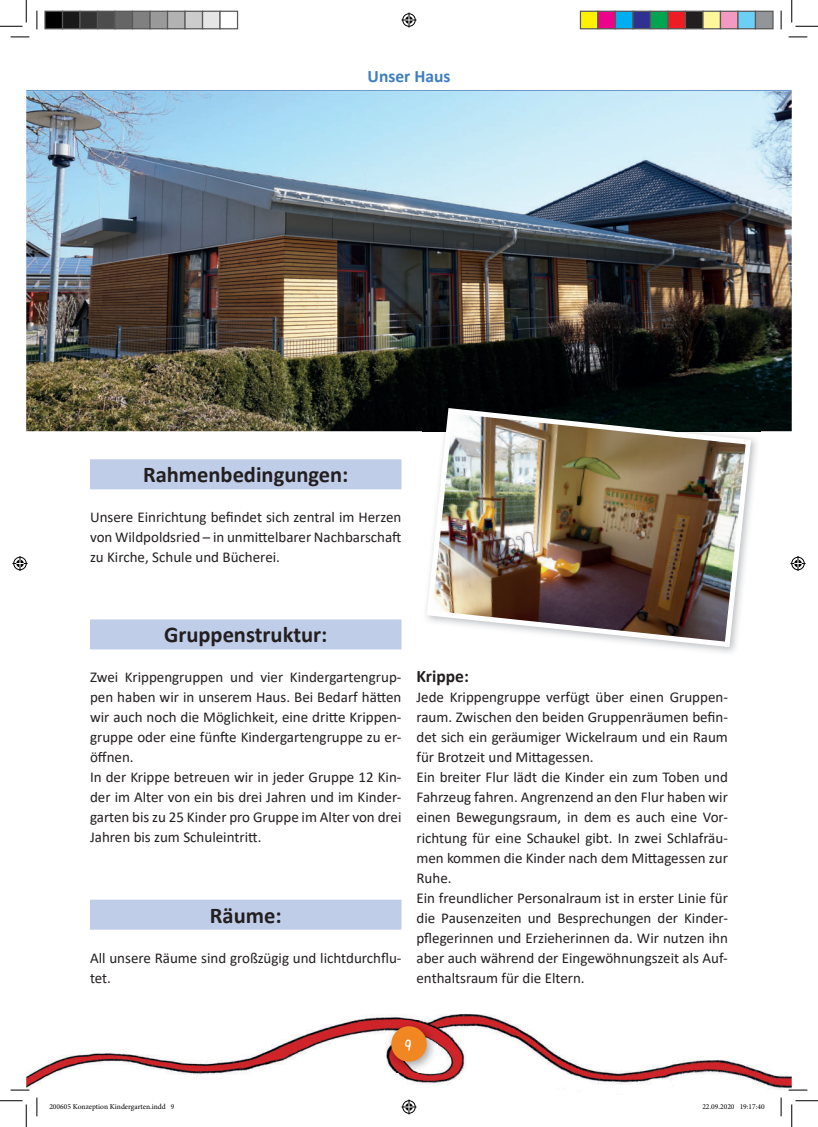
<style>
.page{position:relative;width:818px;height:1127px;background:#fff}
.page>*{position:absolute;margin:0;border:0;box-sizing:border-box;transform-origin:0 0}
.t1{font:700 22.5px "Calibri";color:#231f20}
.t2{font:20px "Kindergarten";color:#fff}
.t3{font:700 17.5px "Calibri";color:#3e7ec1}
.t4{font:700 17.5px "Calibri";color:#231f20}
.t5{font:15px/20px "Calibri";color:#231f20}
.t6{font:7.5px "Minion Pro";color:#000}
</style>
<div class="page">
<hr style="left:26px;top:90px;width:766px;height:1px;background:#3e7ec1">
<img style="left:26px;top:1014px;width:766px;height:77px">
<img style="left:386px;top:1020px;width:51px;height:51px">
<div style="left:391px;top:1025px;width:36px;height:36px;background:#f18722;border-radius:50%"></div>
<img style="left:26px;top:91px;width:766px;height:340px">
<div style="left:90px;top:459px;width:311px;height:30px;background:#c0cde8"></div>
<div style="left:90px;top:619px;width:311px;height:30px;background:#c0cde8"></div>
<div style="left:90px;top:899px;width:311px;height:30px;background:#c0cde8"></div>
<img style="left:422px;top:404px;width:338px;height:249px">
<img style="left:424px;top:405px;width:330px;height:244px">
<svg style="left:11px;top:36px;width:18px;height:2px"></svg>
<svg style="left:788px;top:36px;width:19px;height:2px"></svg>
<svg style="left:11px;top:1088px;width:18px;height:2px"></svg>
<svg style="left:788px;top:1088px;width:19px;height:2px"></svg>
<svg style="left:36px;top:11px;width:2px;height:18px"></svg>
<svg style="left:36px;top:1097px;width:2px;height:18px"></svg>
<svg style="left:780px;top:11px;width:2px;height:18px"></svg>
<svg style="left:780px;top:1097px;width:2px;height:18px"></svg>
<svg style="left:0;top:0;width:27px;height:27px"></svg>
<svg style="left:0;top:1100px;width:27px;height:26px"></svg>
<svg style="left:791px;top:0;width:27px;height:27px"></svg>
<svg style="left:791px;top:1100px;width:27px;height:26px"></svg>
<svg style="left:401px;top:13px;width:15px;height:15px"></svg>
<svg style="left:401px;top:1099px;width:15px;height:15px"></svg>
<svg style="left:13px;top:556px;width:15px;height:15px"></svg>
<svg style="left:790px;top:556px;width:15px;height:15px"></svg>
<div style="left:45px;top:11px;width:18px;height:18px;background:#000"></div>
<div style="left:44px;top:11px;width:19px;height:18px;border:1px solid #595959"></div>
<div style="left:63px;top:11px;width:17px;height:18px;background:#191919"></div>
<div style="left:62px;top:11px;width:19px;height:18px;border:1px solid #595959"></div>
<div style="left:80px;top:11px;width:18px;height:18px;background:#333"></div>
<div style="left:79px;top:11px;width:19px;height:18px;border:1px solid #595959"></div>
<div style="left:98px;top:11px;width:17px;height:18px;background:#4d4d4d"></div>
<div style="left:97px;top:11px;width:19px;height:18px;border:1px solid #595959"></div>
<div style="left:115px;top:11px;width:18px;height:18px;background:#666"></div>
<div style="left:114px;top:11px;width:19px;height:18px;border:1px solid #595959"></div>
<div style="left:133px;top:11px;width:17px;height:18px;background:#808080"></div>
<div style="left:132px;top:11px;width:19px;height:18px;border:1px solid #595959"></div>
<div style="left:150px;top:11px;width:18px;height:18px;background:#999"></div>
<div style="left:149px;top:11px;width:19px;height:18px;border:1px solid #595959"></div>
<div style="left:168px;top:11px;width:17px;height:18px;background:#b2b2b2"></div>
<div style="left:167px;top:11px;width:19px;height:18px;border:1px solid #595959"></div>
<div style="left:185px;top:11px;width:18px;height:18px;background:#ccc"></div>
<div style="left:184px;top:11px;width:19px;height:18px;border:1px solid #595959"></div>
<div style="left:203px;top:11px;width:17px;height:18px;background:#e5e5e5"></div>
<div style="left:202px;top:11px;width:19px;height:18px;border:1px solid #595959"></div>
<div style="left:219px;top:11px;width:19px;height:18px;border:1px solid #595959"></div>
<div style="left:580px;top:11px;width:18px;height:18px;background:#fff101"></div>
<div style="left:580px;top:11px;width:18px;height:18px;border:1px solid #595959"></div>
<div style="left:598px;top:11px;width:17px;height:18px;background:#ed028c"></div>
<div style="left:597px;top:11px;width:19px;height:18px;border:1px solid #595959"></div>
<div style="left:615px;top:11px;width:18px;height:18px;background:#00aeef"></div>
<div style="left:615px;top:11px;width:18px;height:18px;border:1px solid #595959"></div>
<div style="left:633px;top:11px;width:17px;height:18px;background:#2e3092"></div>
<div style="left:632px;top:11px;width:19px;height:18px;border:1px solid #595959"></div>
<div style="left:650px;top:11px;width:18px;height:18px;background:#00a54f"></div>
<div style="left:650px;top:11px;width:18px;height:18px;border:1px solid #595959"></div>
<div style="left:668px;top:11px;width:17px;height:18px;background:#ee1d23"></div>
<div style="left:667px;top:11px;width:19px;height:18px;border:1px solid #595959"></div>
<div style="left:685px;top:11px;width:18px;height:18px;background:#231f20"></div>
<div style="left:685px;top:11px;width:18px;height:18px;border:1px solid #595959"></div>
<div style="left:703px;top:11px;width:17px;height:18px;background:#fff79a"></div>
<div style="left:702px;top:11px;width:19px;height:18px;border:1px solid #595959"></div>
<div style="left:720px;top:11px;width:18px;height:18px;background:#f499c2"></div>
<div style="left:720px;top:11px;width:18px;height:18px;border:1px solid #595959"></div>
<div style="left:738px;top:11px;width:17px;height:18px;background:#6bcff6"></div>
<div style="left:737px;top:11px;width:19px;height:18px;border:1px solid #595959"></div>
<div style="left:755px;top:11px;width:18px;height:18px;background:#939598"></div>
<div style="left:755px;top:11px;width:18px;height:18px;border:1px solid #595959"></div>
<p class="t3" style="left:368px;top:70px;width:84px">Unser Haus</p>
<h1 class="t1" style="left:143px;top:459px;width:207px">Rahmenbedingungen:</h1>
<p class="t5" style="left:90px;top:507px;width:313px;text-align:justify">Unsere Einrichtung befindet sich zentral im Herzen von Wildpoldsried – in unmittelbarer Nachbarschaft zu Kirche, Schule und Bücherei.</p>
<h1 class="t1" style="left:164px;top:619px;width:165px">Gruppenstruktur:</h1>
<p class="t5" style="left:90px;top:667px;width:313px">Zwei Krippengruppen und vier Kindergartengrup&shy;pen haben wir in unserem Haus. Bei Bedarf hätten wir auch noch die Möglichkeit, eine dritte Krippen&shy;gruppe oder eine fünfte Kindergartengruppe zu er&shy;öffnen.<br>In der Krippe betreuen wir in jeder Gruppe 12 Kin&shy;der im Alter von ein bis drei Jahren und im Kinder&shy;garten bis zu 25 Kinder pro Gruppe im Alter von drei Jahren bis zum Schuleintritt.</p>
<h1 class="t1" style="left:210px;top:899px;width:73px">Räume:</h1>
<p class="t5" style="left:90px;top:947px;width:313px">All unsere Räume sind großzügig und lichtdurchflu&shy;tet.</p>
<p class="t4" style="left:416px;top:664px;width:54px">Krippe:</p>
<p class="t5" style="left:416px;top:687px;width:313px">Jede Krippengruppe verfügt über einen Gruppen&shy;raum. Zwischen den beiden Gruppenräumen befin&shy;det sich ein geräumiger Wickelraum und ein Raum für Brotzeit und Mittagessen.<br>Ein breiter Flur lädt die Kinder ein zum Toben und Fahrzeug fahren. Angrenzend an den Flur haben wir einen Bewegungsraum, in dem es auch eine Vor&shy;richtung für eine Schaukel gibt. In zwei Schlafräu&shy;men kommen die Kinder nach dem Mittagessen zur Ruhe.<br>Ein freundlicher Personalraum ist in erster Linie für die Pausenzeiten und Besprechungen der Kinder&shy;pflegerinnen und Erzieherinnen da. Wir nutzen ihn aber auch während der Eingewöhnungszeit als Auf&shy;enthaltsraum für die Eltern.</p>
<h2 class="t2" style="left:405px;top:1038px;width:7px">9</h2>
<p class="t6" style="left:49px;top:1103px;width:127px">200605 Konzeption Kindergarten.indd 9</p>
<p class="t6" style="left:702px;top:1103px;width:64px">22.09.2020 19:17:40</p>
</div>
